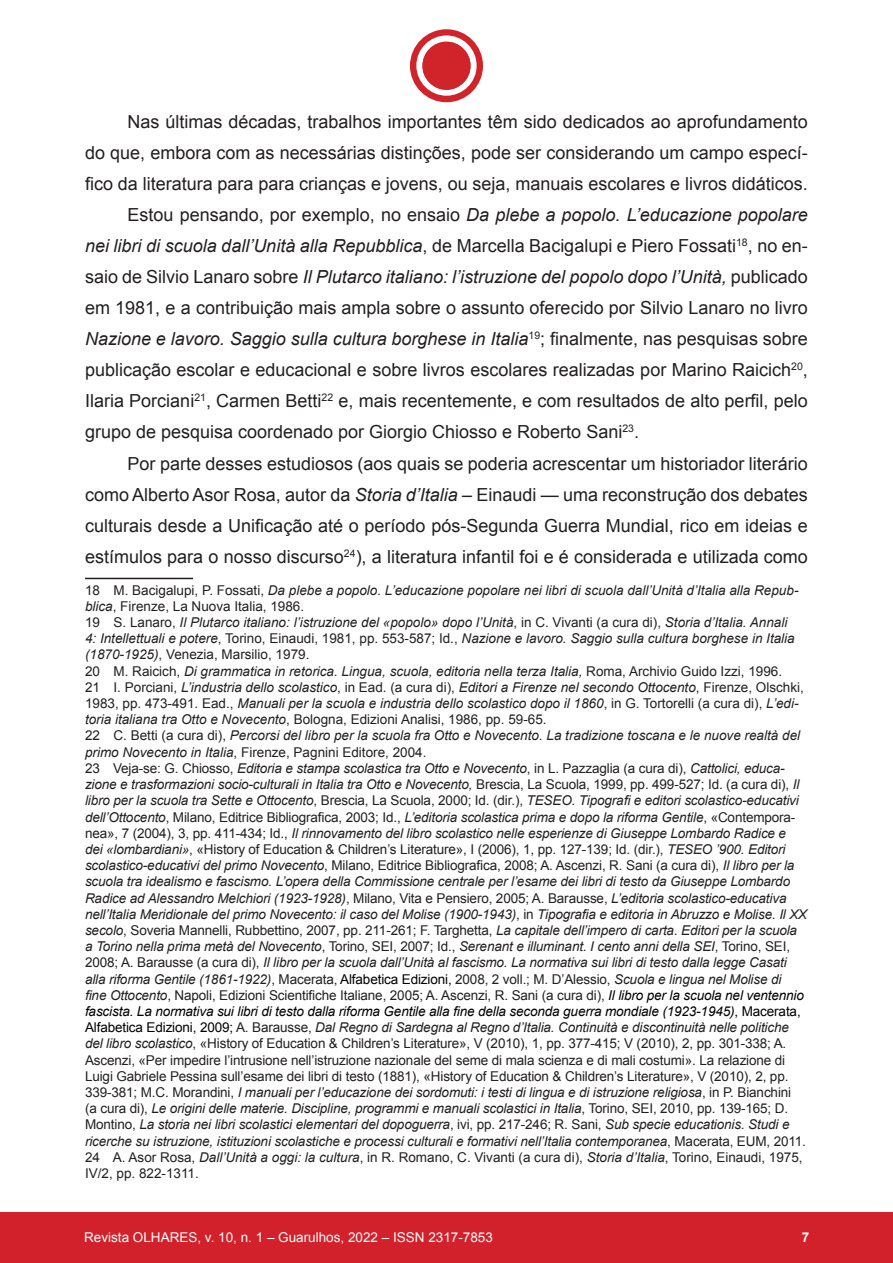
<style>
.page{position:relative;width:893px;height:1263px;background:#fff}
.page>*{position:absolute;margin:0;border:0;box-sizing:border-box;transform-origin:0 0}
._02_Texto{font:18px/31px "Arial";color:#231f20;text-align:justify}
._02_Rodapé{font:italic 13.5px/16.2px "Arial";letter-spacing:-.01em;color:#231f20}
._02_Rodapé-2{font:13.5px/16.2px "Arial";color:#231f20}
.t1{font:13.5px "Arial";color:#fff}
.t2{font:700 13.5px "Arial";color:#fff}
.s1{font-style:italic}
.s2{font-style:normal}
.s3{font-style:normal;color:#000}
.s4{color:#000}
</style>
<div class="page">
<div style="left:410px;top:29px;width:73px;height:73px;background:#d1232a;border-radius:50%"></div>
<svg style="left:416px;top:35px;width:61px;height:61px"></svg>
<div style="left:422px;top:42px;width:48px;height:48px;background:#d1232a;border-radius:50%"></div>
<div style="left:0;top:1212px;width:893px;height:51px;background:#d3212b"></div>
<hr style="left:85px;top:578px;width:108px;height:1px;background:#231f20">
<p class="_02_Texto" style="left:85px;top:106px;width:724px;text-indent:43px">Nas últimas décadas, trabalhos importantes têm sido dedicados ao aprofundamento do que, embora com as necessárias distinções, pode ser considerando um campo especí&shy;fico da literatura para para crianças e jovens, ou seja, manuais escolares e livros didáticos.</p>
<p class="_02_Texto" style="left:85px;top:199px;width:724px;text-indent:43px">Estou pensando, por exemplo, no ensaio <span class="s1">Da plebe a popolo. L’educazione popolare nei libri di scuola dall’Unità alla Repubblica</span>, de Marcella Bacigalupi e Piero Fossati<sup>18</sup>, no en&shy;saio de Silvio Lanaro sobre <span class="s1">Il Plutarco italiano: l’istruzione del popolo dopo l’Unità,</span> publicado em 1981, e a contribuição mais ampla sobre o assunto oferecido por Silvio Lanaro no livro <span class="s1">Nazione e lavoro. Saggio sulla cultura borghese in Italia</span><sup>19</sup>; finalmente, nas pesquisas sobre publicação escolar e educacional e sobre livros escolares realizadas por Marino Raicich<sup>20</sup>, Ilaria Porciani<sup>21</sup>, Carmen Betti<sup>22</sup> e, mais recentemente, e com resultados de alto perfil, pelo grupo de pesquisa coordenado por Giorgio Chiosso e Roberto Sani<sup>23</sup>.</p>
<p class="_02_Texto" style="left:85px;top:448px;width:724px;text-indent:43px">Por parte desses estudiosos (aos quais se poderia acrescentar um historiador literário como Alberto Asor Rosa, autor da <span class="s1">Storia d’Italia</span> – Einaudi — uma reconstrução dos debates culturais desde a Unificação até o período pós-Segunda Guerra Mundial, rico em ideias e estímulos para o nosso discurso<sup>24</sup>), a literatura infantil foi e é considerada e utilizada como</p>
<p class="_02_Rodapé" style="left:85px;top:582px;width:715px"><span class="s2">18 M. Bacigalupi, P. Fossati,</span> Da plebe a popolo. L’educazione popolare nei libri di scuola dall’Unità d’Italia alla Repub&shy;blica<span class="s2">, Firenze, La Nuova Italia, 1986.</span></p>
<p class="_02_Rodapé" style="left:85px;top:614px;width:711px"><span class="s2">19 S. Lanaro,</span> Il Plutarco italiano: l’istruzione del «popolo» dopo l’Unità<span class="s2">, in C. Vivanti (a cura di),</span> Storia d’Italia. Annali<br>4: Intellettuali e potere<span class="s2">, Torino, Einaudi, 1981, pp. 553-587; Id.,</span> Nazione e lavoro. Saggio sulla cultura borghese in Italia (1870-1925)<span class="s2">, Venezia, Marsilio, 1979.</span></p>
<p class="_02_Rodapé" style="left:85px;top:663px;width:699px"><span class="s2">20 M. Raicich,</span> Di grammatica in retorica. Lingua, scuola, editoria nella terza Italia, <span class="s2">Roma, Archivio Guido Izzi, 1996.</span></p>
<p class="_02_Rodapé" style="left:85px;top:679px;width:720px"><span class="s2">21 I. Porciani,</span> L’industria dello scolastico<span class="s2">, in Ead. (a cura di),</span> Editori a Firenze nel secondo Ottocento<span class="s2">, Firenze, Olschki,<br>1983, pp. 473-491. Ead.,</span> Manuali per la scuola e industria dello scolastico dopo il 1860<span class="s2">, in G. Tortorelli (a cura di),</span> L’edi&shy;toria italiana tra Otto e Novecento<span class="s2">, Bologna, Edizioni Analisi, 1986, pp. 59-65.</span></p>
<p class="_02_Rodapé" style="left:85px;top:728px;width:717px"><span class="s2">22 C. Betti (a cura di),</span> Percorsi del libro per la scuola fra Otto e Novecento. La tradizione toscana e le nuove realtà del primo Novecento in Italia<span class="s2">, Firenze, Pagnini Editore, 2004.</span></p>
<p class="_02_Rodapé" style="left:85px;top:760px;width:724px"><span class="s2">23 Veja-se: G. Chiosso,</span> Editoria e stampa scolastica tra Otto e Novecento<span class="s2">, in L. Pazzaglia (a cura di),</span> Cattolici, educa&shy;zione e trasformazioni socio-culturali in Italia tra Otto e Novecento, <span class="s2">Brescia, La Scuola, 1999, pp. 499-527; Id. (a cura di),</span> Il libro per la scuola tra Sette e Ottocento<span class="s2">, Brescia, La Scuola, 2000; Id. (dir.),</span> TESEO. Tipografi e editori scolastico-educativi dell’Ottocento<span class="s2">, Milano, Editrice Bibliografica, 2003; Id.,</span> L’editoria scolastica prima e dopo la riforma Gentile<span class="s2">, «Contempora&shy;nea», 7 (2004), 3, pp. 411-434; Id.,</span> Il rinnovamento del libro scolastico nelle esperienze di Giuseppe Lombardo Radice e<br>dei «lombardiani»<span class="s2">, «History of Education &amp; Children’s Literature», I (2006), 1, pp. 127-139; Id. (dir.),</span> TESEO ’900. Editori scolastico-educativi del primo Novecento<span class="s2">, Milano, Editrice Bibliografica, 2008; A. Ascenzi, R. Sani (a cura di),</span> Il libro per la scuola tra idealismo e fascismo. L’opera della Commissione centrale per l’esame dei libri di testo da Giuseppe Lombardo Radice ad Alessandro Melchiori (1923-1928)<span class="s2">, Milano, Vita e Pensiero, 2005; A. Barausse,</span> L’editoria scolastico-educativa nell’Italia Meridionale del primo Novecento: il caso del Molise (1900-1943)<span class="s2">, in</span> Tipografia e editoria in Abruzzo e Molise. Il XX secolo<span class="s2">, Soveria Mannelli, Rubbettino, 2007, pp. 211-261; F. Targhetta,</span> La capitale dell’impero di carta. Editori per la scuola a Torino nella prima metà del Novecento<span class="s2">, Torino, SEI, 2007; Id.,</span> Serenant e illuminant. I cento anni della SEI<span class="s2">, Torino, SEI, 2008; A. Barausse (a cura di),</span> Il libro per la scuola dall’Unità al fascismo. La normativa sui libri di testo dalla legge Casati alla riforma Gentile (1861-1922)<span class="s2">, Macerata,</span> <span class="s3">Alfabetica Edizioni,</span> <span class="s2">2008, 2 voll.; M. D’Alessio,</span> Scuola e lingua nel Molise di<br>fine Ottocento<span class="s2">, Napoli, Edizioni Scientifiche Italiane, 2005; A. Ascenzi, R. Sani (a cura di),</span> <span class="s4">Il libro per la scuola nel ventennio fascista. La normativa sui libri di testo dalla riforma Gentile alla fine della seconda guerra mondiale (1923-1945)</span><span class="s3">, Macerata, Alfabetica Edizioni, 2009;</span> <span class="s2">A. Barausse,</span> Dal Regno di Sardegna al Regno d’Italia. Continuità e discontinuità nelle politiche del libro scolastico<span class="s2">, «History of Education &amp; Children’s Literature», V (2010), 1, pp. 377-415; V (2010), 2, pp. 301-338; A.<br>Ascenzi, «Per impedire l’intrusione nell’istruzione nazionale del seme di mala scienza e di mali costumi». La relazione di Luigi Gabriele Pessina sull’esame dei libri di testo (1881), «History of Education &amp; Children’s Literature», V (2010), 2, pp.<br>339-381; M.C. Morandini,</span> I manuali per l’educazione dei sordomuti: i testi di lingua e di istruzione religiosa<span class="s2">, in P. Bianchini<br>(a cura di),</span> Le origini delle materie. Discipline, programmi e manuali scolastici in Italia<span class="s2">, Torino, SEI, 2010, pp. 139-165; D.<br>Montino,</span> La storia nei libri scolastici elementari del dopoguerra<span class="s2">, ivi, pp. 217-246; R. Sani,</span> Sub specie educationis. Studi e ricerche su istruzione, istituzioni scolastiche e processi culturali e formativi nell’Italia contemporanea<span class="s2">, Macerata, EUM, 2011.</span></p>
<p class="_02_Rodapé-2" style="left:85px;top:1149px;width:719px">24 A. Asor Rosa, <span class="s1">Dall’Unità a oggi: la cultura</span>, in R. Romano, C. Vivanti (a cura di), <span class="s1">Storia d’Italia</span>, Torino, Einaudi, 1975,<br>IV/2, pp. 822-1311.</p>
<p class="t1" style="left:84px;top:1229px;width:410px">Revista OLHARES, v. 10, n. 1 – Guarulhos, 2022 – ISSN 2317-7853</p>
<p class="t2" style="left:802px;top:1228px;width:9px">7</p>
</div>
